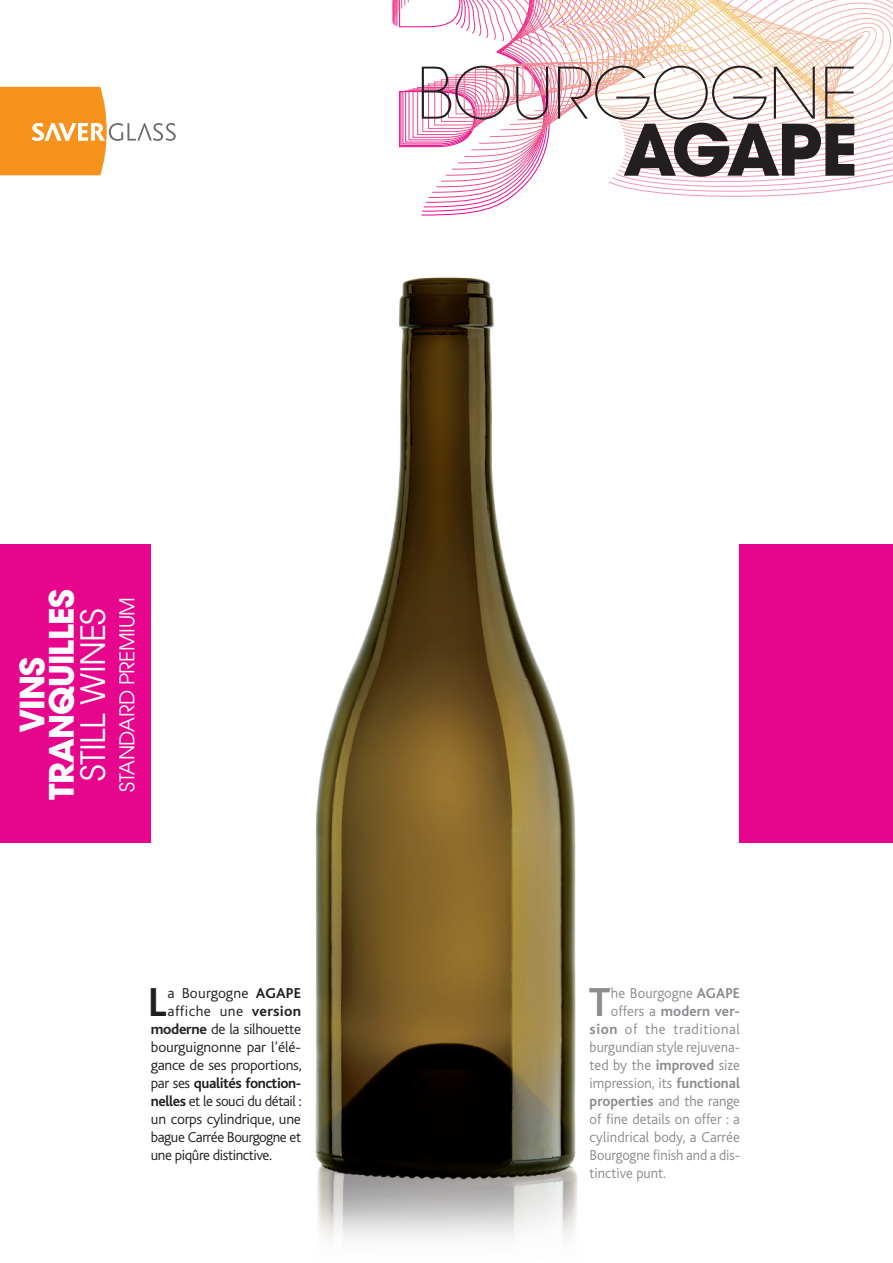
<style>
.page{position:relative;width:893px;height:1263px;background:#fff}
.page>*{position:absolute;margin:0;border:0;box-sizing:border-box;transform-origin:0 0}
.t1{font:200 78px "Avant Garde Gothic Itc T";letter-spacing:-.02em;color:#231f20}
.t2{font:700 78px "Avant Garde Gothic Itc T";letter-spacing:-.035em;color:#231f20}
.t3{font:700 42.3px "Bliss";color:#8a8c8f;scale:.96 1}
.t4{font:700 42.3px "Bliss";color:#231f20}
.t5{font:700 37.05px/29.5px "Avant Garde Gothic Itc T";letter-spacing:-.02em;color:#fff;text-align:center}
.t6{font:37.05px "Avant Garde Gothic Itc T";letter-spacing:-.02em;color:#fff}
.t7{font:22.5px "Avant Garde Gothic Itc T";letter-spacing:-.02em;color:#fff}
.t8{font:300 15px "Bliss";color:#8a8c8f}
.t9{font:300 15px "Bliss";letter-spacing:-.02em;color:#231f20}
.t10{font:300 15px "Bliss";color:#8a8c8f;scale:.96 1}
.t11{font:700 15px "Bliss";letter-spacing:-.03em;color:#231f20}
.t12{font:300 15px "Bliss";letter-spacing:.04em;color:#8a8c8f}
.t13{font:700 15px "Bliss";letter-spacing:.01em;color:#8a8c8f}
.t14{font:300 15px "Bliss";letter-spacing:.025em;color:#231f20}
.t15{font:300 15px "Bliss";letter-spacing:.01em;color:#231f20}
.s1{font-weight:700}
.s2{font-weight:300}
</style>
<div class="page">
<div style="left:0;top:544px;width:151px;height:299px;background:#e6058c"></div>
<div style="left:740px;top:544px;width:153px;height:299px;background:#e6058c"></div>
<svg style="left:392px;top:0;width:216px;height:207px"></svg>
<svg style="left:608px;top:0;width:285px;height:197px"></svg>
<img style="left:315px;top:277px;width:263px;height:962px">
<svg style="left:0;top:87px;width:176px;height:88px"></svg>
<h1 class="t1" style="left:416px;top:47px;width:443px">BOURGOGNE</h1>
<h1 class="t2" style="left:624px;top:102px;width:235px">AGAPE</h1>
<h3 class="t5" style="left:16px;top:799px;width:212px;rotate:-90deg">VINS<br>TRANQUILLES</h3>
<h3 class="t7" style="left:114px;top:792px;width:196px;rotate:-90deg">Standard Premium</h3>
<h3 class="t6" style="left:71px;top:781px;width:175px;rotate:-90deg">STILL WINES</h3>
<h2 class="t4" style="left:148px;top:980px;width:20px">L</h2>
<p class="t15" style="left:168px;top:985px;width:135px">a Bourgogne <span class="s1">AGAPE</span></p>
<p class="t14" style="left:168px;top:1003px;width:135px">affiche une <span class="s1">version</span></p>
<p class="t9" style="left:151px;top:1021px;width:152px"><span class="s1">moderne</span> de la silhouette</p>
<p class="t9" style="left:151px;top:1039px;width:152px">bourguignonne par l’élé-</p>
<p class="t9" style="left:151px;top:1057px;width:152px">gance de ses proportions,</p>
<p class="t11" style="left:151px;top:1075px;width:152px"><span class="s2">par ses</span> qualités fonction-</p>
<p class="t9" style="left:151px;top:1093px;width:152px"><span class="s1">nelles</span> et le souci du détail :</p>
<p class="t9" style="left:151px;top:1111px;width:152px">un corps cylindrique, une</p>
<p class="t9" style="left:151px;top:1129px;width:152px">bague Carrée Bourgogne et</p>
<p class="t9" style="left:151px;top:1147px;width:123px">une piqûre distinctive.</p>
<h2 class="t3" style="left:589px;top:980px;width:24px">T</h2>
<p class="t8" style="left:611px;top:985px;width:131px">he Bourgogne <span class="s1">AGAPE</span></p>
<p class="t13" style="left:611px;top:1003px;width:131px"><span class="s2">offers a</span> modern ver-</p>
<p class="t12" style="left:590px;top:1021px;width:152px"><span class="s1">sion</span> of the traditional</p>
<p class="t8" style="left:590px;top:1039px;width:152px">burgundian style rejuvena-</p>
<p class="t8" style="left:590px;top:1057px;width:152px">ted by the <span class="s1">improved</span> size</p>
<p class="t8" style="left:590px;top:1075px;width:152px">impression, its <span class="s1">functional</span></p>
<p class="t8" style="left:590px;top:1093px;width:152px"><span class="s1">properties</span> and the range</p>
<p class="t8" style="left:590px;top:1111px;width:152px">of fine details on offer : a</p>
<p class="t8" style="left:590px;top:1129px;width:152px">cylindrical body, a Carrée</p>
<p class="t10" style="left:590px;top:1147px;width:158px">Bourgogne finish and a dis-</p>
<p class="t8" style="left:590px;top:1165px;width:78px">tinctive punt.</p>
</div>
